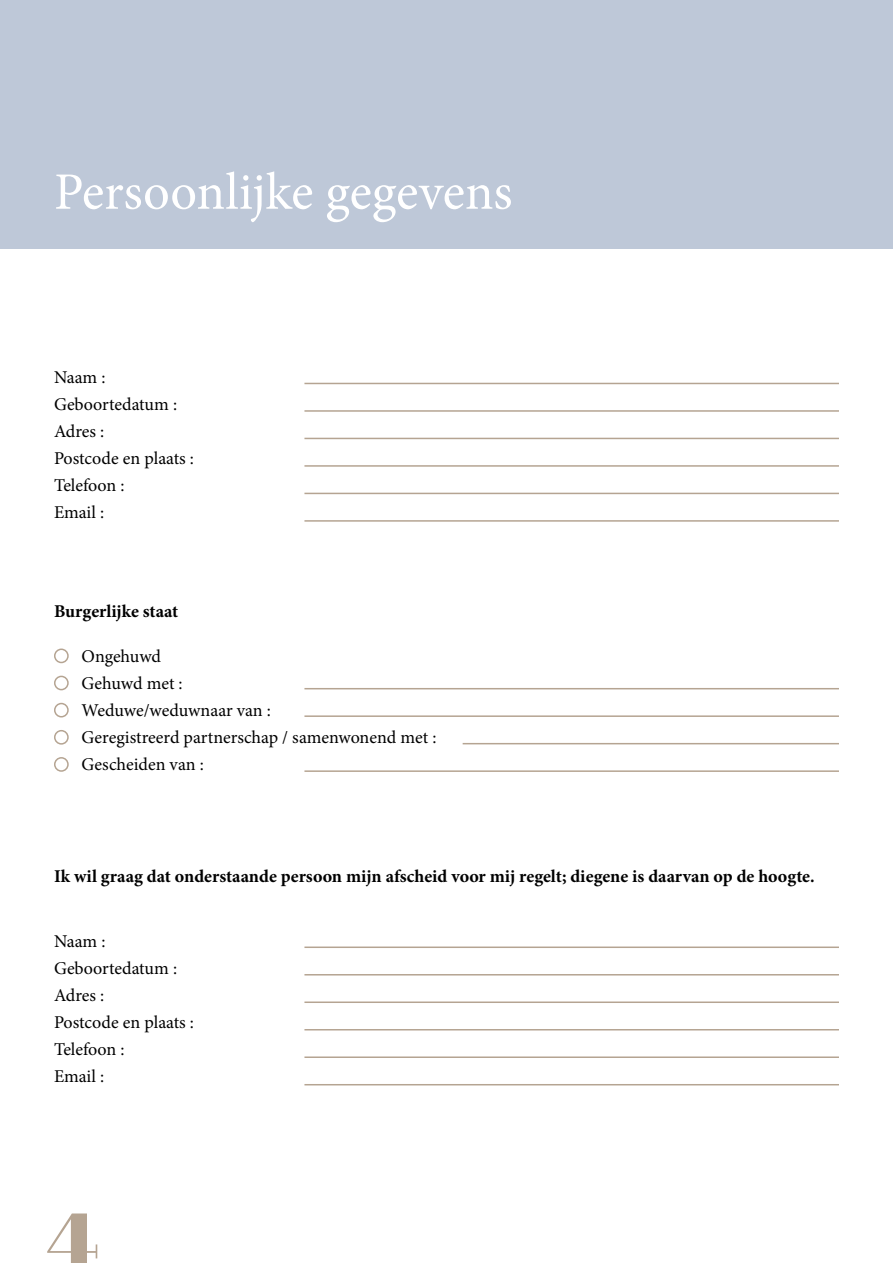
<style>
.page{position:relative;width:893px;height:1263px;background:#fff}
.page>*{position:absolute;margin:0;border:0;box-sizing:border-box;transform-origin:0 0}
.t1{font:75.6px "Abril Fatface";color:#b5a492;scale:1.16 1}
.t2{font:52.5px "Minion Pro";letter-spacing:-.005em;color:#fff}
.t3{font:18px/27px "Minion Pro";letter-spacing:-.005em;color:#000}
.t4{font:700 18px "Minion Pro";color:#000}
</style>
<div class="page">
<div style="left:0;top:0;width:893px;height:249px;background:#bec8d8"></div>
<hr style="left:304px;top:383px;width:535px;height:1px;background:#b5a492">
<hr style="left:304px;top:946px;width:535px;height:2px;background:#b5a492">
<hr style="left:304px;top:493px;width:535px;height:1px;background:#b5a492">
<hr style="left:304px;top:1056px;width:535px;height:2px;background:#b5a492">
<hr style="left:304px;top:770px;width:535px;height:2px;background:#b5a492">
<hr style="left:304px;top:438px;width:535px;height:1px;background:#b5a492">
<hr style="left:304px;top:1001px;width:535px;height:2px;background:#b5a492">
<hr style="left:304px;top:715px;width:535px;height:2px;background:#b5a492">
<hr style="left:304px;top:410px;width:535px;height:2px;background:#b5a492">
<hr style="left:304px;top:974px;width:535px;height:1px;background:#b5a492">
<hr style="left:304px;top:688px;width:535px;height:1px;background:#b5a492">
<hr style="left:304px;top:520px;width:535px;height:2px;background:#b5a492">
<hr style="left:304px;top:1084px;width:535px;height:1px;background:#b5a492">
<hr style="left:304px;top:465px;width:535px;height:2px;background:#b5a492">
<hr style="left:304px;top:1029px;width:535px;height:1px;background:#b5a492">
<hr style="left:463px;top:743px;width:376px;height:1px;background:#b5a492">
<div style="left:54px;top:648px;width:15px;height:15px;border:2px solid #b5a492;border-radius:50%"></div>
<div style="left:54px;top:703px;width:15px;height:14px;border:2px solid #b5a492;border-radius:50%"></div>
<div style="left:54px;top:676px;width:15px;height:14px;border:2px solid #b5a492;border-radius:50%"></div>
<div style="left:54px;top:730px;width:15px;height:15px;border:2px solid #b5a492;border-radius:50%"></div>
<div style="left:54px;top:757px;width:15px;height:15px;border:2px solid #b5a492;border-radius:50%"></div>
<h2 class="t2" style="left:54px;top:157px;width:460px">Persoonlijke gegevens</h2>
<p class="t3" style="left:54px;top:364px;width:142px">Naam :<br>Geboortedatum :<br>Adres :<br>Postcode en plaats :<br>Telefoon :<br>Email :</p>
<p class="t4" style="left:54px;top:598px;width:126px">Burgerlijke staat</p>
<p class="t3" style="left:82px;top:642px;width:356px">Ongehuwd<br>Gehuwd met :<br>Weduwe/weduwnaar van :<br>Geregistreerd partnerschap / samenwonend met :<br>Gescheiden van :</p>
<p class="t4" style="left:54px;top:864px;width:762px">Ik wil graag dat onderstaande persoon mijn afscheid voor mij regelt; diegene is daarvan op de hoogte.</p>
<p class="t3" style="left:54px;top:928px;width:142px">Naam :<br>Geboortedatum :<br>Adres :<br>Postcode en plaats :<br>Telefoon :<br>Email :</p>
<h1 class="t1" style="left:47px;top:1186px;width:47px">4</h1>
</div>
